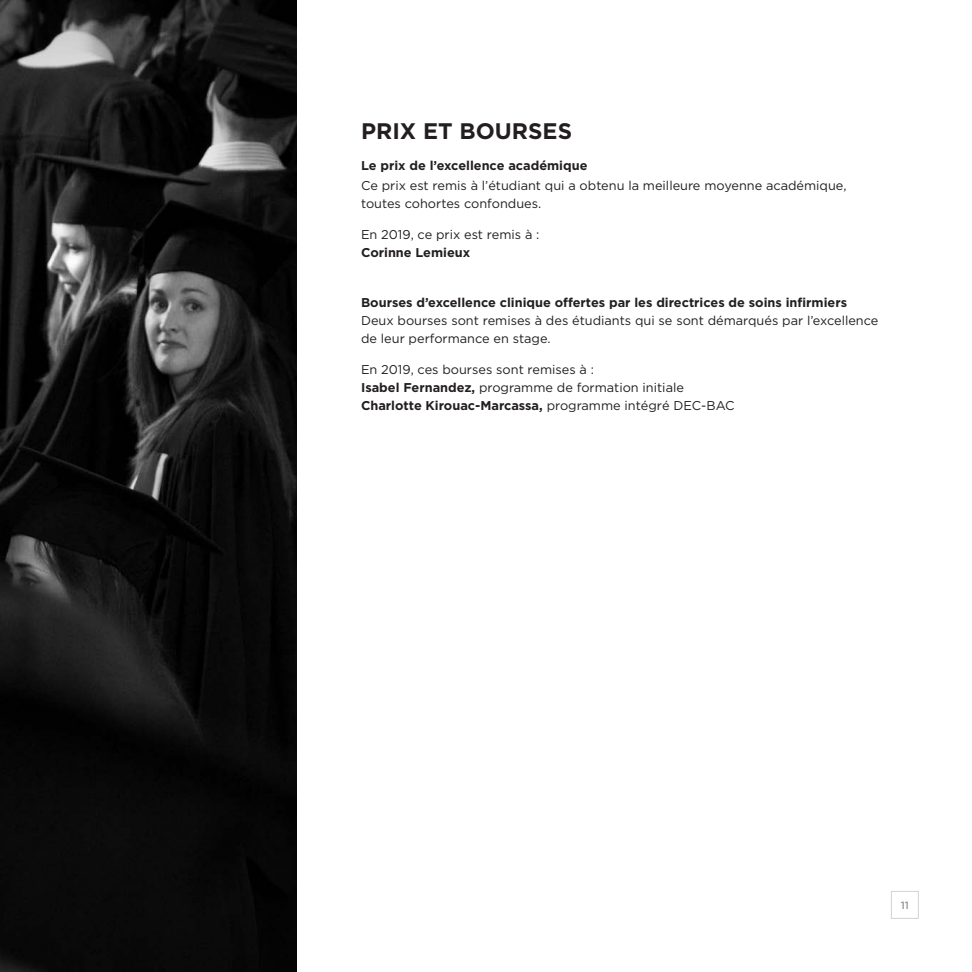
<style>
.page{position:relative;width:972px;height:972px;background:#fff}
.page>*{position:absolute;margin:0;border:0;box-sizing:border-box;transform-origin:0 0}
.t1{font:700 22.5px "Gotham";color:#231f20}
.t2{font:12.75px/18px "Gotham";color:#231f20}
.t3{font:700 12.75px "Gotham";color:#231f20}
.t4{font:500 10.5px "Gotham";color:#939598}
.s1{font-weight:700}
</style>
<div class="page">
<img style="left:0;top:0;width:297px;height:972px">
<div style="left:891px;top:891px;width:28px;height:28px;border:1px solid #d1d2d4"></div>
<h1 class="t1" style="left:361px;top:118px;width:213px">PRIX ET BOURSES</h1>
<p class="t3" style="left:361px;top:158px;width:228px">Le prix de l’excellence académique</p>
<p class="t2" style="left:361px;top:176px;width:487px">Ce prix est remis à l’étudiant qui a obtenu la meilleure moyenne académique, toutes cohortes confondues.</p>
<p class="t2" style="left:361px;top:226px;width:180px">En 2019, ce prix est remis à :</p>
<p class="t3" style="left:361px;top:245px;width:111px">Corinne Lemieux</p>
<p class="t3" style="left:361px;top:295px;width:488px">Bourses d’excellence clinique offertes par les directrices de soins infirmiers</p>
<p class="t2" style="left:361px;top:311px;width:519px">Deux bourses sont remises à des étudiants qui se sont démarqués par l’excellence de leur performance en stage.</p>
<p class="t2" style="left:361px;top:361px;width:375px">En 2019, ces bourses sont remises à :<br><span class="s1">Isabel Fernandez,</span> programme de formation initiale<br><span class="s1">Charlotte Kirouac-Marcassa,</span> programme intégré DEC-BAC</p>
<p class="t4" style="left:901px;top:900px;width:10px">11</p>
</div>
